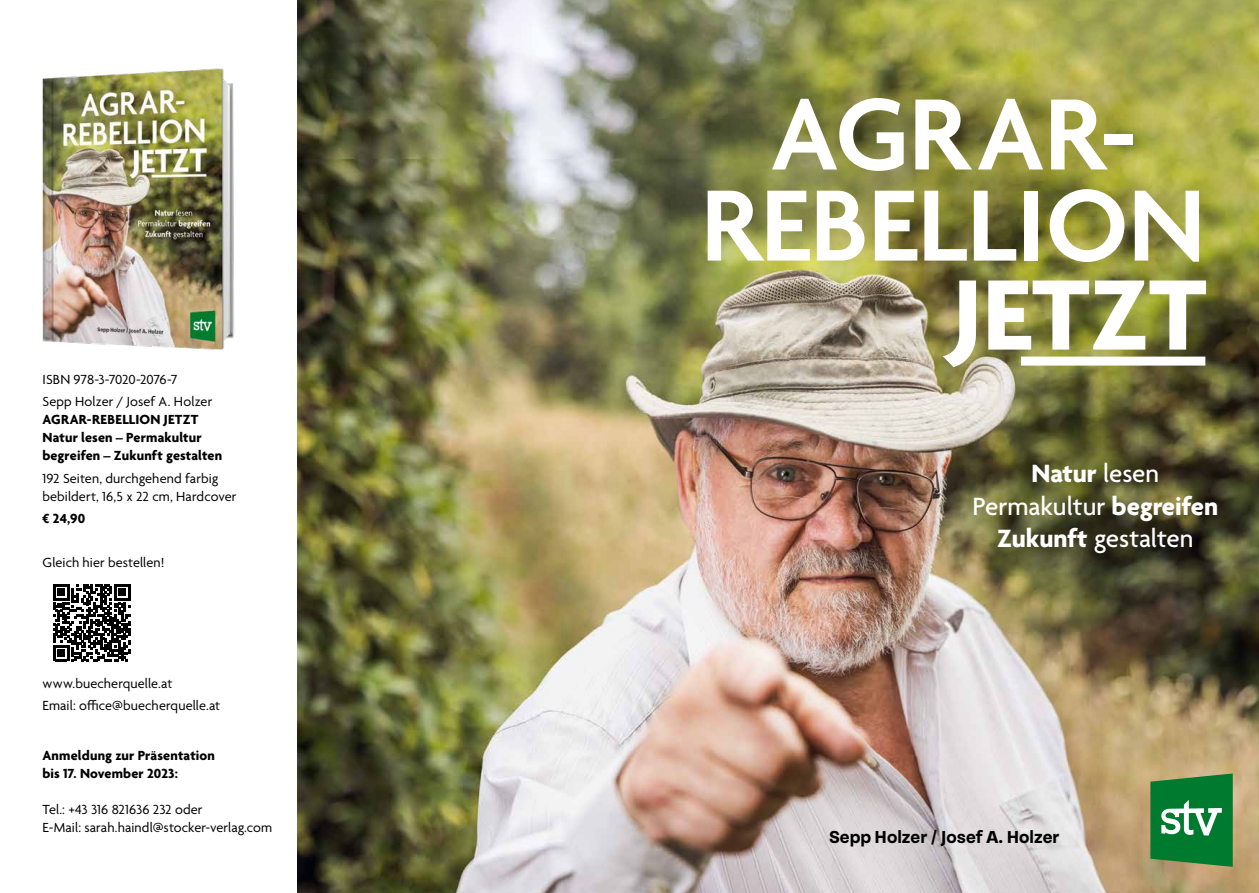
<style>
.page{position:relative;width:1259px;height:893px;background:#fff}
.page>*{position:absolute;margin:0;border:0;box-sizing:border-box;transform-origin:0 0}
.t1{font:600 109.65px/91.1px "Agenda";color:#fff;text-align:center}
.t2{font:700 108.3px "Agenda";color:#fff}
.t3{font:500 27px/32.4px "Agenda";color:#fff;text-align:center}
.t4{font:700 18.45px "Tenon";color:#000}
.t5{font:14.25px/22.2px "Agenda";letter-spacing:.01em;color:#000}
.t6{font:700 14.25px/18px "Agenda";letter-spacing:.01em;color:#000}
.s1{font-weight:700}
</style>
<div class="page">
<img style="left:298px;top:0;width:961px;height:893px">
<svg style="left:666px;top:162px;width:468px;height:103px;background:#82823c"></svg>
<svg style="left:708px;top:77px;width:468px;height:118px;background:#89893e"></svg>
<svg style="left:961px;top:436px;width:214px;height:139px;background:#53522c"></svg>
<div style="left:1021px;top:357px;width:184px;height:9px;background:#fff"></div>
<svg style="left:1150px;top:773px;width:82px;height:94px;background:#2e8c4c"></svg>
<img style="left:42px;top:68px;width:192px;height:282px">
<svg style="left:53px;top:584px;width:77px;height:77px"></svg>
<p class="t5" style="left:43px;top:369px;width:171px">ISBN 978-3-7020-2076-7<br>Sepp Holzer / Josef A. Holzer</p>
<p class="t6" style="left:43px;top:412px;width:181px">AGRAR-REBELLION JETZT<br>Natur lesen – Permakultur begreifen – Zukunft gestalten</p>
<p class="t5" style="left:43px;top:470px;width:195px;line-height:18px">192 Seiten, durchgehend farbig bebildert, 16,5 x 22 cm, Hardcover</p>
<p class="t6" style="left:43px;top:510px;width:44px">€ 24,90</p>
<p class="t5" style="left:43px;top:553px;width:123px">Gleich hier bestellen!</p>
<p class="t5" style="left:43px;top:673px;width:179px">www.buecherquelle.at<br>Email: office@buecherquelle.at</p>
<p class="t6" style="left:43px;top:748px;width:174px">Anmeldung zur Präsentation bis 17. November 2023:</p>
<p class="t5" style="left:43px;top:802px;width:231px;line-height:18px">Tel.: +43 316 821636 232 oder<br>E-Mail: sarah.haindl@stocker-verlag.com</p>
<h1 class="t1" style="left:701px;top:96px;width:505px">AGRAR-<br>REBELLION</h1>
<h2 class="t2" style="left:952px;top:257px;width:256px">JETZT</h2>
<h3 class="t3" style="left:972px;top:459px;width:247px"><span class="s1">Natur</span> lesen<br>Permakultur <span class="s1">begreifen<br>Zukunft</span> gestalten</h3>
<p class="t4" style="left:829px;top:827px;width:232px">Sepp Holzer / Josef A. Holzer</p>
</div>
